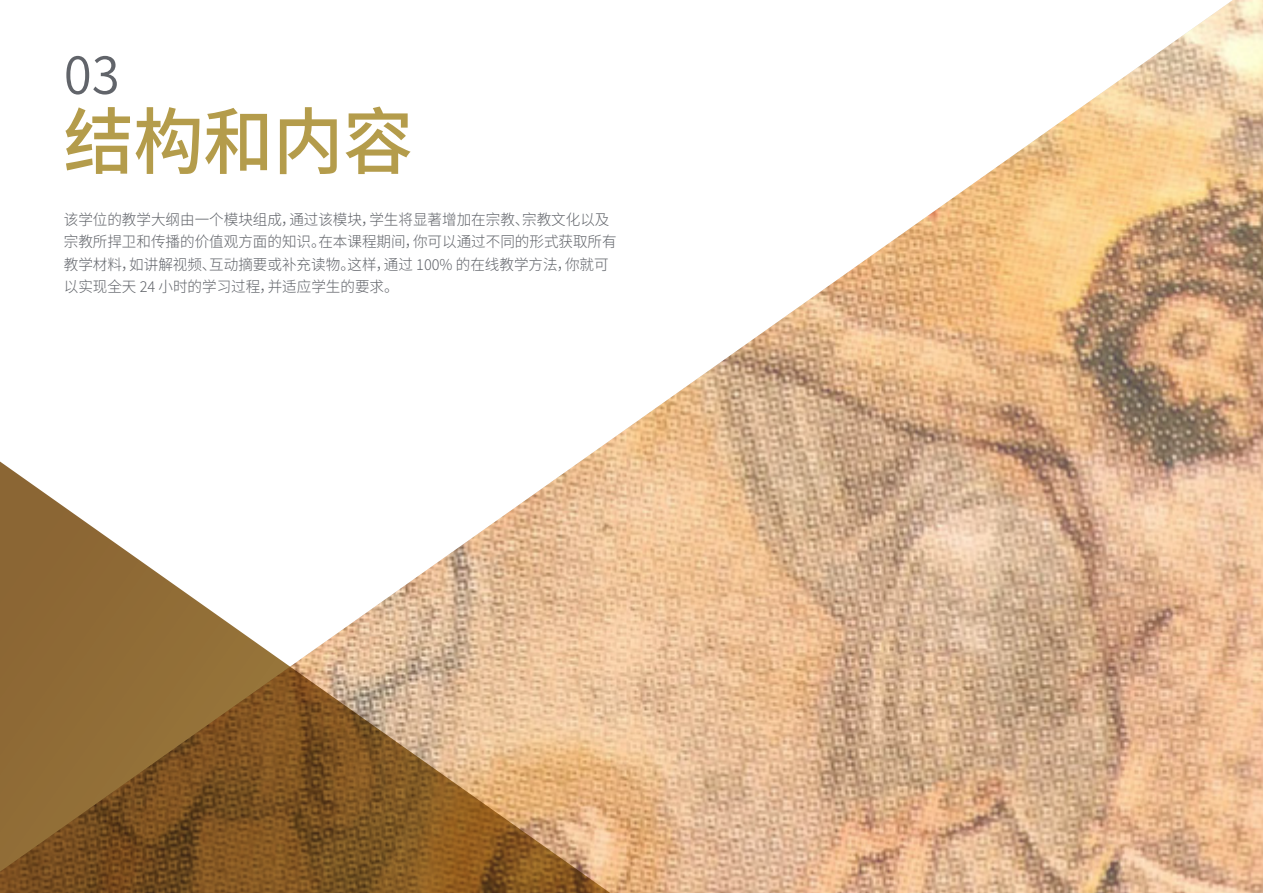
<style>
.page{position:relative;width:1263px;height:893px;background:#fff}
.page>*{position:absolute;margin:0;border:0;box-sizing:border-box;transform-origin:0 0}
.t1{font:500 72px "Source Han Sans CN";color:#b49c4b}
.t2{font:52.5px "Source Han Sans CN";color:#61646a}
.t3{font:300 15px/22.5px "Source Han Sans CN";color:#61646a}
</style>
<div class="page">
<img style="left:602px;top:0;width:661px;height:893px">
<svg style="left:0;top:446px;width:640px;height:447px"></svg>
<h2 class="t2" style="left:64px;top:45px;width:57px">03</h2>
<h1 class="t1" style="left:64px;top:101px;width:351px">结构和内容</h1>
<p class="t3" style="left:64px;top:208px;width:554px">该学位的教学大纲由一个模块组成，通过该模块，学生将显著增加在宗教、宗教文化以及宗教所捍卫和传播的价值观方面的知识。在本课程期间，你可以通过不同的形式获取所有教学材料，如讲解视频、互动摘要或补充读物。这样，通过 100% 的在线教学方法，你就可以实现全天 24 小时的学习过程，并适应学生的要求。</p>
</div>
